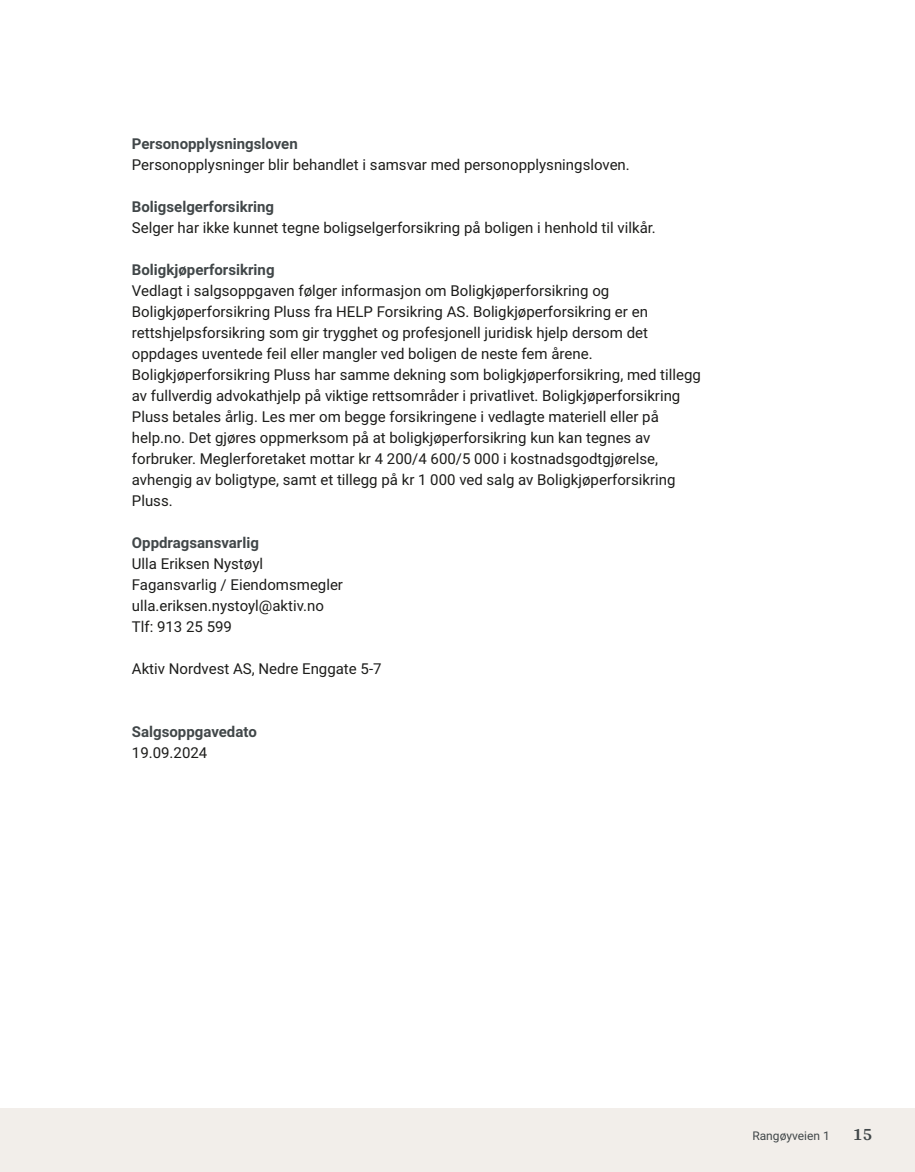
<style>
.page{position:relative;width:915px;height:1172px;background:#fff}
.page>*{position:absolute;margin:0;border:0;box-sizing:border-box;transform-origin:0 0}
.t1{font:700 18px "Arya";color:#414749}
.t2{font:15px/21px "Roboto Vitec";color:#1d1d1b}
.t3{font:700 15px "Roboto Vitec";color:#414749}
.t4{font:12px "Roboto Vitec";color:#414749}
</style>
<div class="page">
<div style="left:0;top:1108px;width:914px;height:64px;background:#f2eeea"></div>
<p class="t3" style="left:132px;top:133px;width:167px">Personopplysningsloven</p>
<p class="t2" style="left:132px;top:153px;width:499px">Personopplysninger blir behandlet i samsvar med personopplysningsloven.</p>
<p class="t3" style="left:132px;top:196px;width:144px">Boligselgerforsikring</p>
<p class="t2" style="left:132px;top:216px;width:525px">Selger har ikke kunnet tegne boligselgerforsikring på boligen i henhold til vilkår.</p>
<p class="t3" style="left:132px;top:259px;width:144px">Boligkjøperforsikring</p>
<p class="t2" style="left:132px;top:279px;width:570px">Vedlagt i salgsoppgaven følger informasjon om Boligkjøperforsikring og Boligkjøperforsikring Pluss fra HELP Forsikring AS. Boligkjøperforsikring er en rettshjelpsforsikring som gir trygghet og profesjonell juridisk hjelp dersom det oppdages uventede feil eller mangler ved boligen de neste fem årene.<br>Boligkjøperforsikring Pluss har samme dekning som boligkjøperforsikring, med tillegg av fullverdig advokathjelp på viktige rettsområder i privatlivet. Boligkjøperforsikring Pluss betales årlig. Les mer om begge forsikringene i vedlagte materiell eller på help.no. Det gjøres oppmerksom på at boligkjøperforsikring kun kan tegnes av forbruker. Meglerforetaket mottar kr 4 200/4 600/5 000 i kostnadsgodtgjørelse, avhengig av boligtype, samt et tillegg på kr 1 000 ved salg av Boligkjøperforsikring Pluss.</p>
<p class="t3" style="left:132px;top:532px;width:128px">Oppdragsansvarlig</p>
<p class="t2" style="left:132px;top:552px;width:212px">Ulla Eriksen Nystøyl<br>Fagansvarlig / Eiendomsmegler ulla.eriksen.nystoyl@aktiv.no<br>Tlf: 913 25 599</p>
<p class="t2" style="left:132px;top:657px;width:251px">Aktiv Nordvest AS, Nedre Enggate 5‑7</p>
<p class="t3" style="left:132px;top:721px;width:126px">Salgsoppgavedato</p>
<p class="t2" style="left:132px;top:741px;width:77px">19.09.2024</p>
<p class="t4" style="left:752px;top:1127px;width:79px">Rangøyveien 1</p>
<p class="t1" style="left:852px;top:1123px;width:21px">15</p>
</div>
